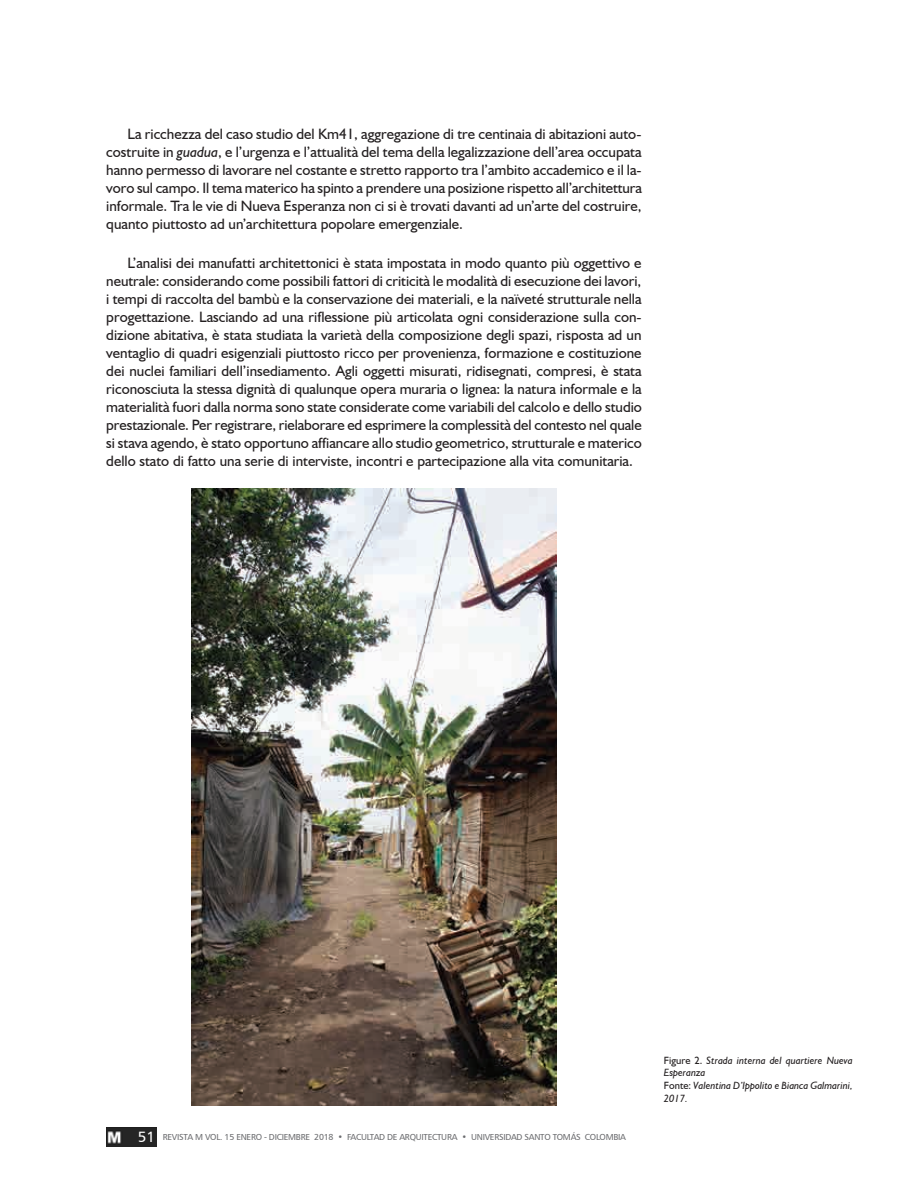
<style>
.page{position:relative;width:918px;height:1188px;background:#fff}
.page>*{position:absolute;margin:0;border:0;box-sizing:border-box;transform-origin:0 0}
.Estilo_texto_interno{font:15px/18px "Humanist 521 BT";color:#231f20;text-align:justify}
.Estilo_Fotos_-_Fuent{font:italic 10.5px/12.6px "Humanist 521 BT";color:#231f20}
.t1{font:8.7px "Humanist 777 BT Roman B";letter-spacing:-.03em;color:#6c6d70}
.s1{font-style:italic}
.s2{font-size:15px;color:#fff}
.s3{font-style:normal}
</style>
<div class="page">
<img style="left:192px;top:489px;width:364px;height:616px">
<img style="left:106px;top:1127px;width:51px;height:20px">
<p class="Estilo_texto_interno" style="left:106px;top:125px;width:537px;text-indent:21px">La ricchezza del caso studio del Km41, aggregazione di tre centinaia di abitazioni auto&shy;costruite in <span class="s1">guadua</span>, e l’urgenza e l’attualità del tema della legalizzazione dell’area occupata hanno permesso di lavorare nel costante e stretto rapporto tra l’ambito accademico e il la&shy;voro sul campo. Il tema materico ha spinto a prendere una posizione rispetto all’architettura informale. Tra le vie di Nueva Esperanza non ci si è trovati davanti ad un’arte del costruire, quanto piuttosto ad un’architettura popolare emergenziale.</p>
<p class="Estilo_texto_interno" style="left:106px;top:254px;width:537px;text-indent:21px">L’analisi dei manufatti architettonici è stata impostata in modo quanto più oggettivo e neutrale: considerando come possibili fattori di criticità le modalità di esecuzione dei lavori, i tempi di raccolta del bambù e la conservazione dei materiali, e la naïveté strutturale nella progettazione. Lasciando ad una riflessione più articolata ogni considerazione sulla con&shy;dizione abitativa, è stata studiata la varietà della composizione degli spazi, risposta ad un ventaglio di quadri esigenziali piuttosto ricco per provenienza, formazione e costituzione dei nuclei familiari dell’insediamento. Agli oggetti misurati, ridisegnati, compresi, è stata riconosciuta la stessa dignità di qualunque opera muraria o lignea: la natura informale e la materialità fuori dalla norma sono state considerate come variabili del calcolo e dello studio prestazionale. Per registrare, rielaborare ed esprimere la complessità del contesto nel quale si stava agendo, è stato opportuno affiancare allo studio geometrico, strutturale e materico dello stato di fatto una serie di interviste, incontri e partecipazione alla vita comunitaria.</p>
<p class="t1" style="left:138px;top:1132px;width:490px"><span class="s2">51</span> REVISTA M VOL. 15 ENERO - DICIEMBRE 2018 • FACULTAD DE ARQUITECTURA • UNIVERSIDAD SANTO TOMÁS COLOMBIA</p>
<p class="Estilo_Fotos_-_Fuent" style="left:664px;top:1054px;width:190px"><span class="s3">Figure 2.</span> Strada interna del quartiere Nueva<br>Esperanza</p>
<p class="Estilo_Fotos_-_Fuent" style="left:664px;top:1079px;width:190px"><span class="s3">Fonte:</span> Valentina D’Ippolito e Bianca Galmarini,<br>2017.</p>
</div>
